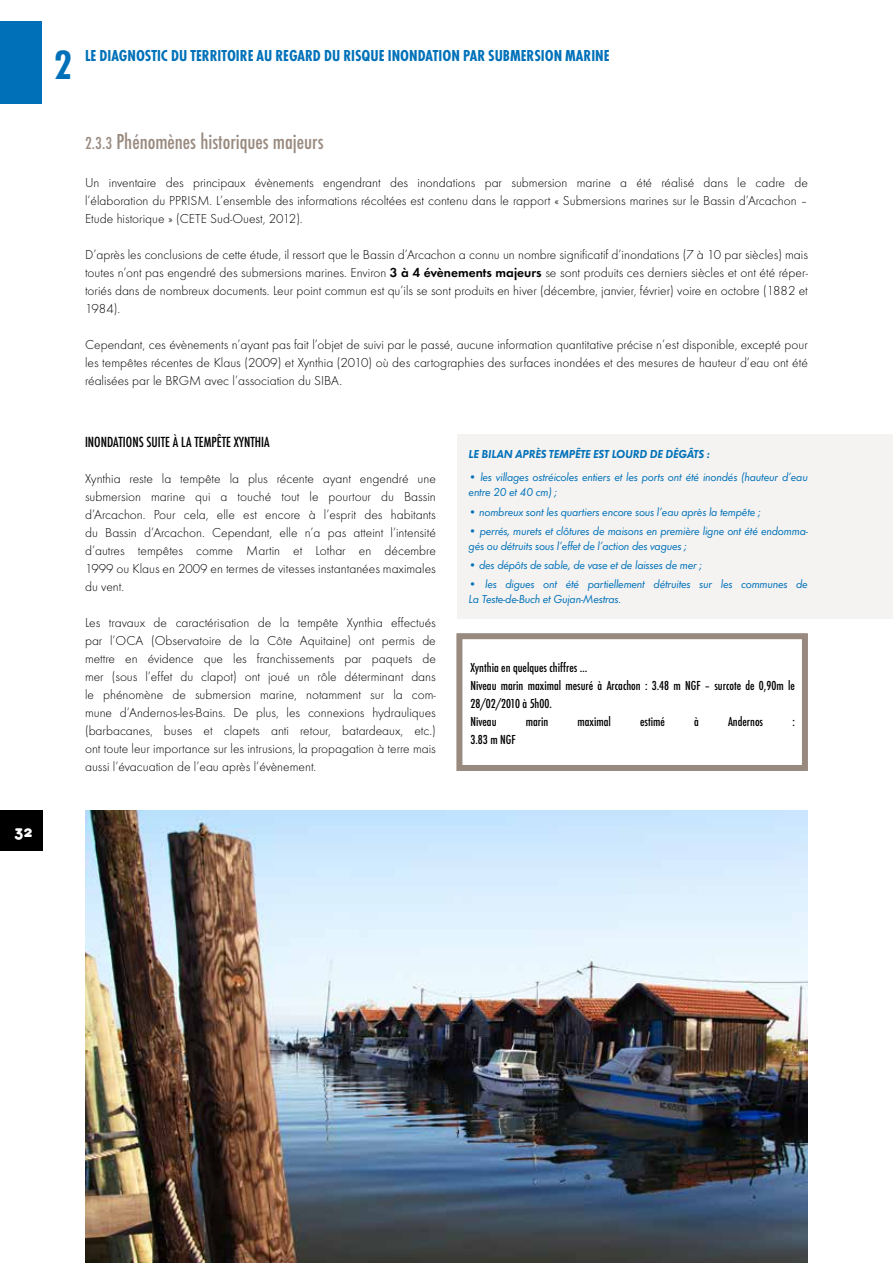
<style>
.page{position:relative;width:893px;height:1263px;background:#fff}
.page>*{position:absolute;margin:0;border:0;box-sizing:border-box;transform-origin:0 0}
.t1{font:700 condensed 42.45px "Futura T";color:#0071b9}
.t2{font:500 condensed 22.5px "Futura T";color:#998a80}
.t3{font:18px "Arista 2.0";color:#fff}
.t4{font:700 condensed 16.5px "Futura T";color:#0071b9}
.t5{font:300 13.5px/18px "Futura T";color:#000;text-align:justify}
.t6{font:500 condensed 13.5px "Futura";color:#000}
.t7{font:italic 12px/15px "Futura T";letter-spacing:-.02em;color:#0071b9}
.t8{font:500 condensed 12px/18px "Futura";color:#000}
.t9{font:italic 600 12px "Futura T";letter-spacing:-.02em;color:#0071b9}
.s1{font-size:18px}
.s2{font-weight:600}
</style>
<div class="page">
<div style="left:0;top:810px;width:43px;height:40px;background:#000"></div>
<div style="left:0;top:21px;width:41px;height:83px;background:#0071b9"></div>
<div style="left:458px;top:434px;width:435px;height:185px;background:#f5f3f1"></div>
<svg style="left:456px;top:633px;width:352px;height:138px"></svg>
<img style="left:85px;top:810px;width:723px;height:453px">
<h3 class="t3" style="left:14px;top:820px;width:19px">32</h3>
<h1 class="t1" style="left:54px;top:40px;width:20px">2</h1>
<p class="t4" style="left:85px;top:46px;width:526px">LE DIAGNOSTIC DU TERRITOIRE AU REGARD DU RISQUE INONDATION PAR SUBMERSION MARINE</p>
<h2 class="t2" style="left:85px;top:129px;width:240px"><span class="s1">2.3.3</span> Phénomènes historiques majeurs</h2>
<p class="t5" style="left:85px;top:173px;width:724px">Un inventaire des principaux évènements engendrant des inondations par submersion marine a été réalisé dans le cadre de l’élaboration du PPRISM. L’ensemble des informations récoltées est contenu dans le rapport « Submersions marines sur le Bassin d’Arcachon – Etude historique » (CETE Sud-Ouest, 2012).</p>
<p class="t5" style="left:85px;top:245px;width:724px">D’après les conclusions de cette étude, il ressort que le Bassin d’Arcachon a connu un nombre significatif d’inondations (7 à 10 par siècles) mais toutes n’ont pas engendré des submersions marines. Environ <span class="s2">3 à 4 évènements majeurs</span> se sont produits ces derniers siècles et ont été réper&shy;toriés dans de nombreux documents. Leur point commun est qu’ils se sont produits en hiver (décembre, janvier, février) voire en octobre (1882 et 1984).</p>
<p class="t5" style="left:85px;top:335px;width:724px">Cependant, ces évènements n’ayant pas fait l’objet de suivi par le passé, aucune information quantitative précise n’est disponible, excepté pour les tempêtes récentes de Klaus (2009) et Xynthia (2010) où des cartographies des surfaces inondées et des mesures de hauteur d’eau ont été réalisées par le BRGM avec l’association du SIBA.</p>
<p class="t6" style="left:85px;top:433px;width:186px">INONDATIONS SUITE À LA TEMPÊTE XYNTHIA</p>
<p class="t5" style="left:85px;top:469px;width:352px">Xynthia reste la tempête la plus récente ayant engendré une submersion marine qui a touché tout le pourtour du Bassin d’Arcachon. Pour cela, elle est encore à l’esprit des habitants du Bassin d’Arcachon. Cependant, elle n’a pas atteint l’intensité d’autres tempêtes comme Martin et Lothar en décembre 1999 ou Klaus en 2009 en termes de vitesses instantanées maximales du vent.</p>
<p class="t5" style="left:85px;top:613px;width:352px">Les travaux de caractérisation de la tempête Xynthia effectués par l’OCA (Observatoire de la Côte Aquitaine) ont permis de mettre en évidence que les franchissements par paquets de mer (sous l’effet du clapot) ont joué un rôle déterminant dans le phénomène de submersion marine, notamment sur la com&shy;mune d’Andernos-les-Bains. De plus, les connexions hydrauliques (barbacanes, buses et clapets anti retour, batardeaux, etc.) ont toute leur importance sur les intrusions, la propagation à terre mais aussi l’évacuation de l’eau après l’évènement.</p>
<p class="t9" style="left:469px;top:447px;width:243px">LE BILAN APRÈS TEMPÊTE EST LOURD DE DÉGÂTS :</p>
<p class="t7" style="left:469px;top:470px;width:341px">• les villages ostréicoles entiers et les ports ont été inondés (hauteur d’eau entre 20 et 40 cm) ;</p>
<p class="t7" style="left:469px;top:504px;width:294px">• nombreux sont les quartiers encore sous l’eau après la tempête ;</p>
<p class="t7" style="left:469px;top:523px;width:341px">• perrés, murets et clôtures de maisons en première ligne ont été endomma&shy;gés ou détruits sous l’effet de l’action des vagues ;</p>
<p class="t7" style="left:469px;top:557px;width:235px">• des dépôts de sable, de vase et de laisses de mer ;</p>
<p class="t7" style="left:469px;top:577px;width:341px">• les digues ont été partiellement détruites sur les communes de<br>La Teste-de-Buch et Gujan-Mestras.</p>
<p class="t8" style="left:470px;top:658px;width:326px">Xynthia en quelques chiffres …<br>Niveau marin maximal mesuré à Arcachon : 3.48 m NGF – surcote de 0,90m le<br>28/02/2010 à 5h00.<br>Niveau</p>
<p class="t8" style="left:526px;top:712px;width:24px">marin</p>
<p class="t8" style="left:577px;top:712px;width:35px">maximal</p>
<p class="t8" style="left:640px;top:712px;width:26px">estimé</p>
<p class="t8" style="left:694px;top:712px;width:6px">à</p>
<p class="t8" style="left:728px;top:712px;width:37px">Andernos</p>
<p class="t8" style="left:792px;top:712px;width:4px">:</p>
<p class="t8" style="left:470px;top:730px;width:47px">3.83 m NGF</p>
</div>
